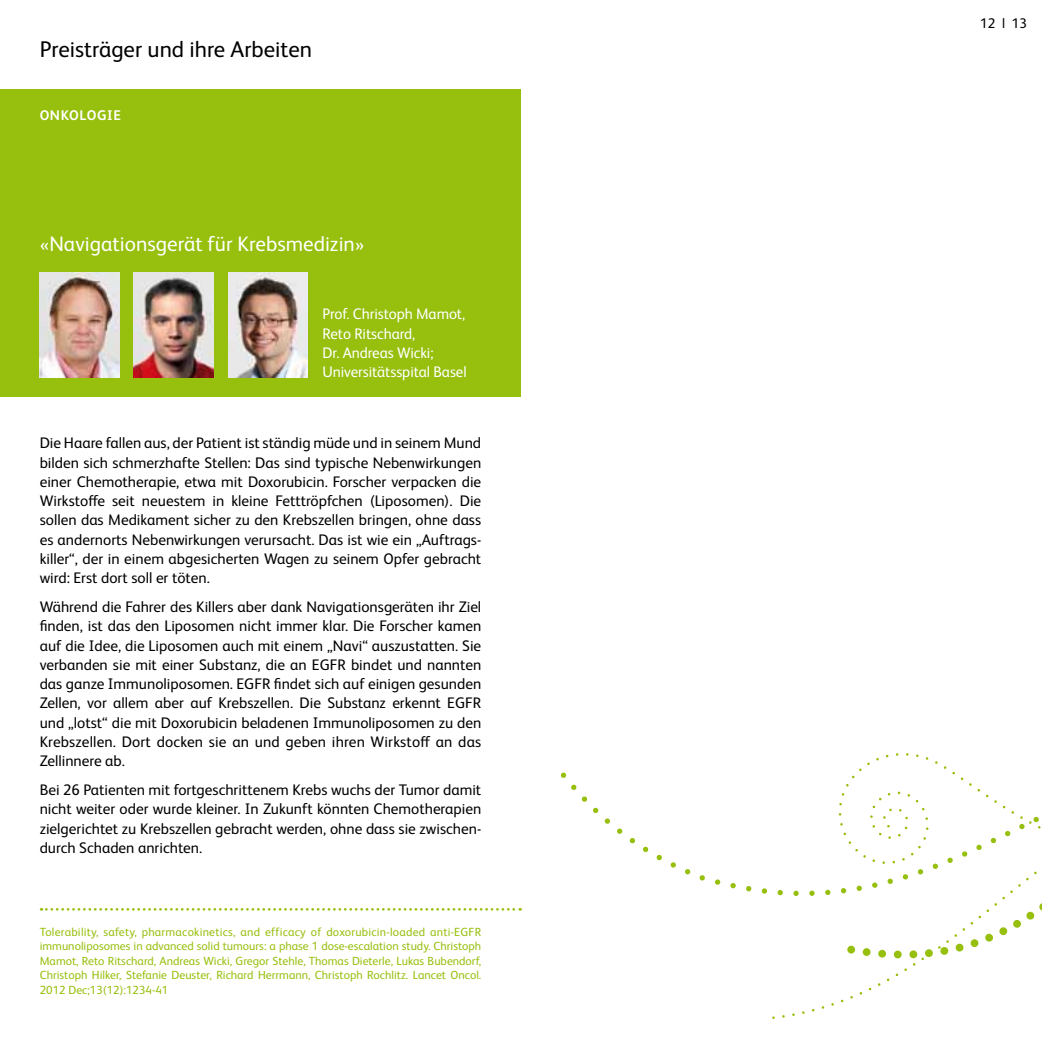
<style>
.page{position:relative;width:1042px;height:1042px;background:#fff}
.page>*{position:absolute;margin:0;border:0;box-sizing:border-box;transform-origin:0 0}
.t1{font:22.75px "FS Albert Pro";color:#000}
.t2{font:21px "FS Albert Pro";color:#fff}
.t3{font:15.4px/19.2px "FS Albert Pro";color:#000;text-align:justify}
.t4{font:15.4px/19.2px "FS Albert Pro";letter-spacing:-.005em;color:#fff}
.t5{font:700 14px "FS Albert Pro";letter-spacing:.04em;color:#fff}
.t6{font:14px "FS Albert Pro";color:#000}
.t7{font:11.9px/14.3px "FS Albert Pro";color:#97bf0d;text-align:justify}
</style>
<div class="page">
<div style="left:0;top:89px;width:521px;height:308px;background:#97bf0d"></div>
<svg style="left:41px;top:908px;width:480px;height:2px"></svg>
<svg style="left:809px;top:890px;width:5px;height:6px"></svg>
<svg style="left:793px;top:890px;width:6px;height:6px"></svg>
<svg style="left:730px;top:883px;width:6px;height:5px"></svg>
<svg style="left:761px;top:888px;width:6px;height:6px"></svg>
<svg style="left:715px;top:879px;width:5px;height:6px"></svg>
<svg style="left:746px;top:886px;width:5px;height:5px"></svg>
<svg style="left:777px;top:890px;width:6px;height:5px"></svg>
<svg style="left:821px;top:753px;width:221px;height:256px"></svg>
<svg style="left:629px;top:838px;width:6px;height:5px"></svg>
<svg style="left:617px;top:828px;width:5px;height:6px"></svg>
<svg style="left:670px;top:862px;width:6px;height:6px"></svg>
<svg style="left:643px;top:846px;width:5px;height:6px"></svg>
<svg style="left:656px;top:854px;width:6px;height:6px"></svg>
<svg style="left:571px;top:784px;width:6px;height:6px"></svg>
<svg style="left:593px;top:807px;width:5px;height:6px"></svg>
<svg style="left:699px;top:875px;width:6px;height:6px"></svg>
<svg style="left:561px;top:772px;width:5px;height:6px"></svg>
<svg style="left:581px;top:796px;width:6px;height:6px"></svg>
<svg style="left:604px;top:818px;width:6px;height:6px"></svg>
<svg style="left:685px;top:869px;width:5px;height:6px"></svg>
<img style="left:40px;top:273px;width:79px;height:104px">
<img style="left:134px;top:273px;width:79px;height:104px">
<img style="left:228px;top:273px;width:80px;height:104px">
<h1 class="t1" style="left:40px;top:33px;width:274px">Preisträger und ihre Arbeiten</h1>
<p class="t5" style="left:40px;top:105px;width:83px">ONKOLOGIE</p>
<h2 class="t2" style="left:40px;top:228px;width:326px">«Navigationsgerät für Krebsmedizin»</h2>
<p class="t4" style="left:322px;top:303px;width:146px">Prof. Christoph Mamot,<br>Reto Ritschard,<br>Dr. Andreas Wicki;<br>Universitätsspital Basel</p>
<p class="t3" style="left:40px;top:432px;width:443px">Die Haare fallen aus, der Patient ist ständig müde und in seinem Mund bilden sich schmerzhafte Stellen: Das sind typische Nebenwirkungen einer Chemotherapie, etwa mit Doxorubicin. Forscher verpacken die Wirkstoffe seit neuestem in kleine Fetttröpfchen (Liposomen). Die sollen das Medikament sicher zu den Krebszellen bringen, ohne dass es andernorts Nebenwirkungen verursacht. Das ist wie ein „Auftrags&shy;killer“, der in einem abgesicherten Wagen zu seinem Opfer gebracht wird: Erst dort soll er töten.</p>
<p class="t3" style="left:40px;top:596px;width:443px">Während die Fahrer des Killers aber dank Navigationsgeräten ihr Ziel finden, ist das den Liposomen nicht immer klar. Die Forscher kamen auf die Idee, die Liposomen auch mit einem „Navi“ auszustatten. Sie verbanden sie mit einer Substanz, die an EGFR bindet und nannten das ganze Immunoliposomen. EGFR findet sich auf einigen gesunden Zellen, vor allem aber auf Krebszellen. Die Substanz erkennt EGFR und „lotst“ die mit Doxorubicin beladenen Immunoliposomen zu den Krebszellen. Dort docken sie an und geben ihren Wirkstoff an das Zellinnere ab.</p>
<p class="t3" style="left:40px;top:779px;width:443px">Bei 26 Patienten mit fortgeschrittenem Krebs wuchs der Tumor damit nicht weiter oder wurde kleiner. In Zukunft könnten Chemotherapien zielgerichtet zu Krebszellen gebracht werden, ohne dass sie zwischen&shy;durch Schaden anrichten.</p>
<p class="t7" style="left:40px;top:924px;width:443px">Tolerability, safety, pharmacokinetics, and efficacy of doxorubicin-loaded anti-EGFR immunoliposomes in advanced solid tumours: a phase 1 dose-escalation study. Christoph Mamot, Reto Ritschard, Andreas Wicki, Gregor Stehle, Thomas Dieterle, Lukas Bubendorf, Christoph Hilker, Stefanie Deuster, Richard Herrmann, Christoph Rochlitz. Lancet Oncol.<br>2012 Dec;13(12):1234-41</p>
<p class="t6" style="left:980px;top:13px;width:48px">12 l 13</p>
</div>
